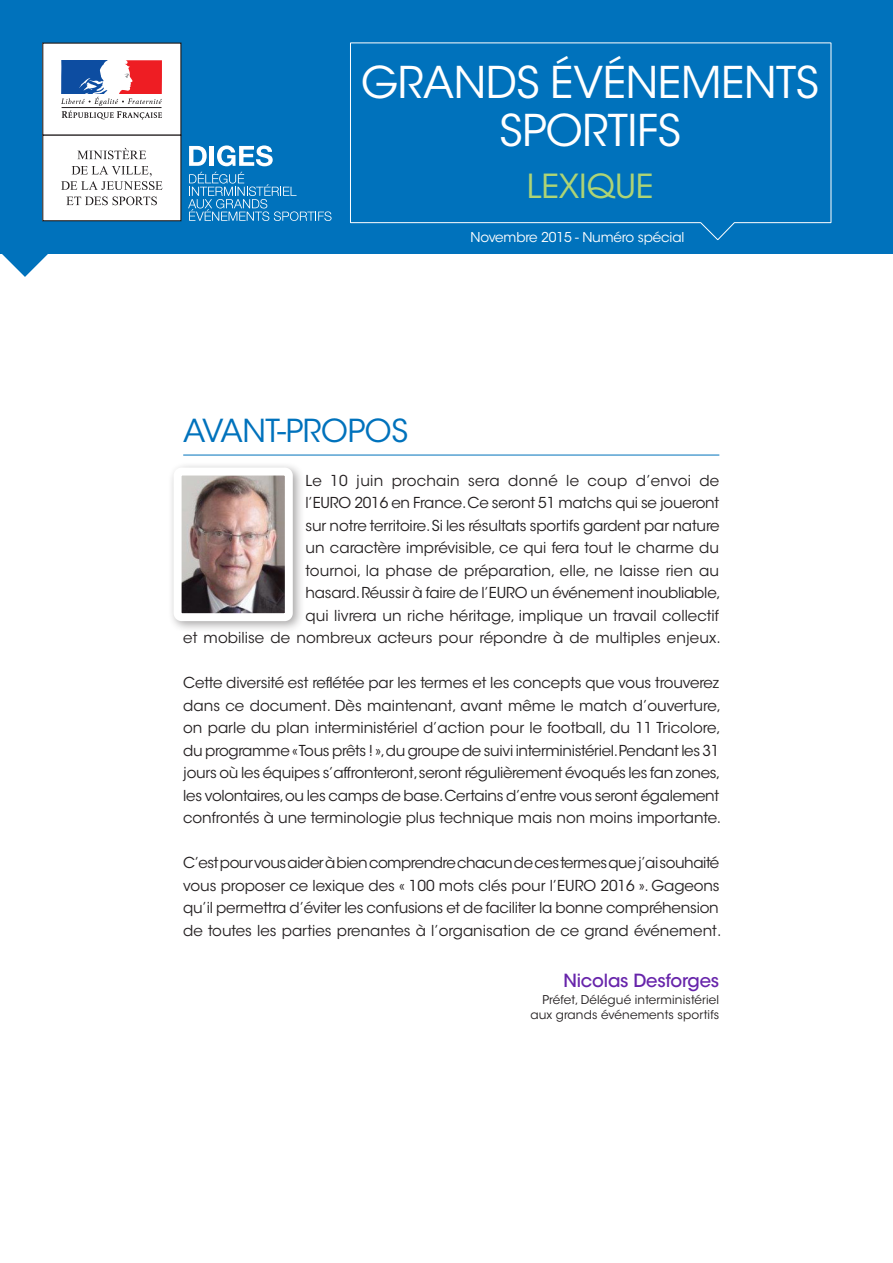
<style>
.page{position:relative;width:893px;height:1263px;background:#fff}
.page>*{position:absolute;margin:0;border:0;box-sizing:border-box;transform-origin:0 0}
.t1{font:43.5px/48px "ITC Avant Garde Std";letter-spacing:-.01em;color:#fff;text-align:center}
.t2{font:33px "ITC Avant Garde Std";letter-spacing:-.01em;color:#aed475}
.Titre{font:31.5px "ITC Avant Garde Std";letter-spacing:-.01em;color:#0072bc}
.t3{font:500 18px "ITC Avant Garde Std";letter-spacing:-.01em;color:#6724aa}
.Texte{font:15px/22.5px "ITC Avant Garde Std";letter-spacing:-.01em;color:#231f20}
.t4{font:13.5px "ITC Avant Garde Std";letter-spacing:-.01em;color:#fff}
.t5{font:12px/15px "ITC Avant Garde Std";letter-spacing:.01em;color:#231f20;text-align:right}
</style>
<div class="page">
<div style="left:0;top:0;width:893px;height:253px;background:#0072bc"></div>
<svg style="left:350px;top:42px;width:482px;height:199px"></svg>
<svg style="left:0;top:253px;width:50px;height:24px"></svg>
<svg style="left:189px;top:146px;width:18px;height:20px"></svg>
<hr style="left:210px;top:146px;width:4px;height:20px;background:#fff">
<svg style="left:217px;top:145px;width:56px;height:21px"></svg>
<svg style="left:188px;top:172px;width:144px;height:49px"></svg>
<div style="left:43px;top:43px;width:138px;height:92px;background:#fff"></div>
<svg style="left:61px;top:60px;width:101px;height:60px"></svg>
<div style="left:43px;top:135px;width:138px;height:86px;background:#fff"></div>
<div style="left:42px;top:135px;width:139px;height:86px;border:1px solid #231f20"></div>
<svg style="left:77px;top:148px;width:69px;height:11px"></svg>
<svg style="left:61px;top:166px;width:102px;height:24px"></svg>
<svg style="left:66px;top:196px;width:91px;height:9px"></svg>
<hr style="left:183px;top:455px;width:536px;height:1px;background:#0072bc">
<div style="left:168px;top:462px;width:137px;height:171px;background:#231f20;opacity:.4"></div>
<img style="left:183px;top:477px;width:101px;height:135px">
<div style="left:174px;top:468px;width:119px;height:153px;border:8px solid #fff;border-radius:4px"></div>
<p class="t1" style="left:361px;top:59px;width:459px">GRANDS ÉVÉNEMENTS<br>SPORTIFS</p>
<p class="t2" style="left:527px;top:166px;width:128px">LEXIQUE</p>
<p class="t4" style="left:470px;top:229px;width:216px">Novembre 2015 - Numéro spécial</p>
<p class="Titre" style="left:183px;top:411px;width:226px">AVANT-PROPOS</p>
<p class="Texte" style="left:183px;top:469px;width:539px;text-align:right">Le 10 juin prochain sera donné le coup d’envoi de<br>l’EURO 2016 en France. Ce seront 51 matchs qui se joueront<br>sur notre territoire. Si les résultats sportifs gardent par nature<br>un caractère imprévisible, ce qui fera tout le charme du<br>tournoi, la phase de préparation, elle, ne laisse rien au<br>hasard. Réussir à faire de l’EURO un événement inoubliable,<br>qui livrera un riche héritage, implique un travail collectif<br>et mobilise de nombreux acteurs pour répondre à de multiples enjeux.</p>
<p class="Texte" style="left:183px;top:672px;width:540px">Cette diversité est reflétée par les termes et les concepts que vous trouverez dans ce document. Dès maintenant, avant même le match d’ouverture, on parle du plan interministériel d’action pour le football, du 11 Tricolore, du programme « Tous prêts ! »,du groupe de suivi interministériel.Pendant les 31 jours où les équipes s’affronteront, seront régulièrement évoqués les fan zones, les volontaires, ou les camps de base. Certains d’entre vous seront également confrontés à une terminologie plus technique mais non moins importante.</p>
<p class="Texte" style="left:183px;top:852px;width:540px">C’est pour vous aider à bien comprendre chacun de ces termes que j’ai souhaité vous proposer ce lexique des « 100 mots clés pour l’EURO 2016 ». Gageons qu’il permettra d’éviter les confusions et de faciliter la bonne compréhension de toutes les parties prenantes à l’organisation de ce grand événement.</p>
<p class="t3" style="left:563px;top:969px;width:157px">Nicolas Desforges</p>
<p class="t5" style="left:530px;top:992px;width:190px">Préfet, Délégué interministériel aux grands événements sportifs</p>
</div>
